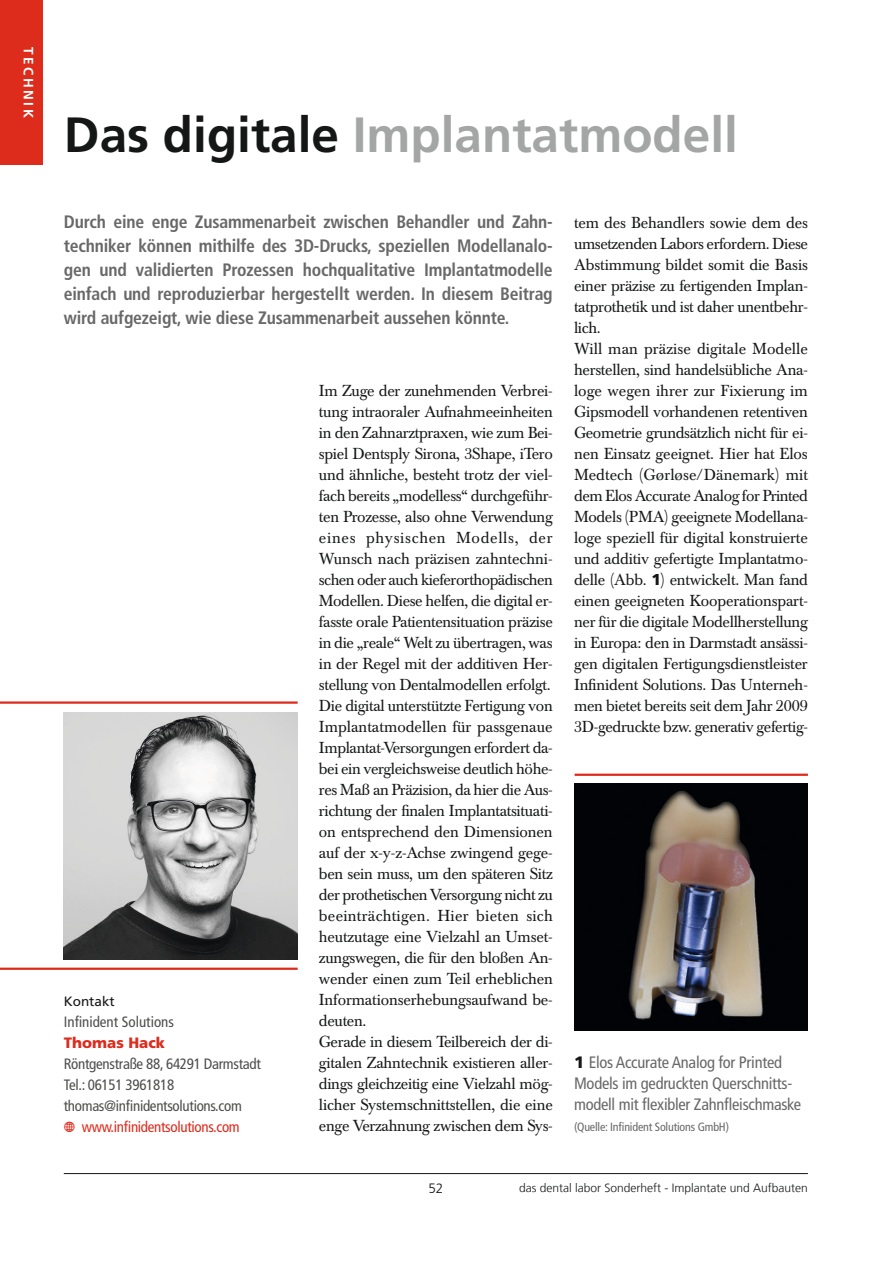
<style>
.page{position:relative;width:893px;height:1263px;background:#fff}
.page>*{position:absolute;margin:0;border:0;box-sizing:border-box;transform-origin:0 0}
.t1{font:700 49.5px "Frutiger LT Std";color:#a4a5a5}
.t2{font:700 condensed 18px/24px "Frutiger LT Std";letter-spacing:-.01em;color:#686868;text-align:justify}
.t3{font:condensed 16.5px/21px "Frutiger LT Std";letter-spacing:-.015em;color:#686868}
.t4{font:15.75px/21px "Baskerville BE";letter-spacing:-.02em;color:#151616}
.t5{font:condensed 15px/21px "Frutiger LT Std";letter-spacing:-.02em;color:#4e4e4d}
.t6{font:condensed 15px "Frutiger LT Std";color:#4e4e4d}
.t7{font:900 15px "Frutiger LT Std";color:#dd2b1c}
.t8{font:700 13.5px "Frutiger LT Std";letter-spacing:.18em;color:#fff}
.t9{font:13.5px "Frutiger LT Std";color:#151616}
.t10{font:300 13.5px "Frutiger LT Com";color:#151616}
.t11{font:300 12px "Frutiger LT Com";color:#151616}
.t12{font:condensed 12px "Frutiger LT Std";letter-spacing:-.015em;color:#686868}
.s1{color:#151616}
.s2{font-family:"Click Bits Icons 1";font-stretch:normal;color:#dd2b1c}
.s3{color:#dd2b1c}
.s4{font-family:"Frutiger";font-weight:900}
.s5{font-family:"Frutiger";font-weight:900;font-stretch:normal;color:#151616}
</style>
<div class="page">
<hr style="left:64px;top:1173px;width:744px;height:1px;background:#151616">
<div style="left:0;top:0;width:43px;height:165px;background:#dd2b1c"></div>
<hr style="left:0;top:968px;width:298px;height:2px;background:#dd2b1c">
<hr style="left:0;top:701px;width:298px;height:3px;background:#dd2b1c">
<img style="left:64px;top:713px;width:234px;height:247px">
<img style="left:574px;top:783px;width:234px;height:247px">
<hr style="left:575px;top:774px;width:233px;height:2px;background:#dd2b1c">
<p class="t8" style="left:37px;top:47px;width:72px;rotate:90deg">TECHNIK</p>
<h1 class="t1" style="left:64px;top:105px;width:675px"><span class="s1">Das digitale</span> Implantatmodell</h1>
<p class="t2" style="left:64px;top:210px;width:490px">Durch eine enge Zusammenarbeit zwischen Behandler und Zahn&shy;techniker können mithilfe des 3D-Drucks, speziellen Modellanalo&shy;gen und validierten Prozessen hochqualitative Implantatmodelle einfach und reproduzierbar hergestellt werden. In diesem Beitrag wird aufgezeigt, wie diese Zusammenarbeit aussehen könnte.</p>
<p class="t9" style="left:64px;top:993px;width:53px">Kontakt</p>
<p class="t6" style="left:64px;top:1013px;width:112px">Infinident Solutions</p>
<p class="t7" style="left:64px;top:1033px;width:103px">Thomas Hack</p>
<p class="t5" style="left:64px;top:1053px;width:199px">Röntgenstraße 88, 64291 Darmstadt<br>Tel.: 06151 3961818 thomas@infinidentsolutions.com<br><span class="s2">%</span> <span class="s3">www.infinidentsolutions.com</span></p>
<p class="t4" style="left:319px;top:381px;width:236px">Im Zuge der zunehmenden Verbrei&shy;tung intraoraler Aufnahmeeinheiten in den Zahnarztpraxen, wie zum Bei&shy;spiel Dentsply Sirona, 3Shape, iTero und ähnliche, besteht trotz der viel&shy;fach bereits „modelless“ durchgeführ&shy;ten Prozesse, also ohne Verwendung eines physischen Modells, der Wunsch nach präzisen zahntechni&shy;schen oder auch kieferorthopädischen Modellen. Diese helfen, die digital er&shy;fasste orale Patientensituation präzise in die „reale“ Welt zu übertragen, was in der Regel mit der additiven Her&shy;stellung von Dentalmodellen erfolgt.<br>Die digital unterstützte Fertigung von Implantatmodellen für passgenaue Implantat-Versorgungen erfordert da&shy;bei ein vergleichsweise deutlich höhe&shy;res Maß an Präzision, da hier die Aus&shy;richtung der finalen Implantatsituati&shy;on entsprechend den Dimensionen auf der x-y-z-Achse zwingend gege&shy;ben sein muss, um den späteren Sitz der prothetischen Versorgung nicht zu beeinträchtigen. Hier bieten sich heutzutage eine Vielzahl an Umset&shy;zungswegen, die für den bloßen An&shy;wender einen zum Teil erheblichen Informationserhebungsaufwand be&shy;deuten.<br>Gerade in diesem Teilbereich der di&shy;gitalen Zahntechnik existieren aller&shy;dings gleichzeitig eine Vielzahl mög&shy;licher Systemschnittstellen, die eine enge Verzahnung zwischen dem Sys-</p>
<p class="t4" style="left:574px;top:213px;width:236px">tem des Behandlers sowie dem des umsetzenden Labors erfordern. Diese Abstimmung bildet somit die Basis einer präzise zu fertigenden Implan&shy;tatprothetik und ist daher unentbehr&shy;lich.<br>Will man präzise digitale Modelle herstellen, sind handelsübliche Ana&shy;loge wegen ihrer zur Fixierung im Gipsmodell vorhandenen retentiven Geometrie grundsätzlich nicht für ei&shy;nen Einsatz geeignet. Hier hat Elos Medtech (Gørløse/Dänemark) mit dem Elos Accurate Analog for Printed Models (PMA) geeignete Modellana&shy;loge speziell für digital konstruierte und additiv gefertigte Implantatmo&shy;delle (Abb. <span class="s4">1</span>) entwickelt. Man fand einen geeigneten Kooperationspart&shy;ner für die digitale Modellherstellung in Europa: den in Darmstadt ansässi&shy;gen digitalen Fertigungsdienstleister Infinident Solutions. Das Unterneh&shy;men bietet bereits seit dem Jahr 2009<br>3D-gedruckte bzw. generativ gefertig-</p>
<p class="t3" style="left:574px;top:1052px;width:229px"><span class="s5">1</span> Elos Accurate Analog for Printed<br>Models im gedruckten Querschnitts&shy;modell mit flexibler Zahnfleischmaske</p>
<p class="t12" style="left:574px;top:1120px;width:156px">(Quelle: Infinident Solutions GmbH)</p>
<p class="t10" style="left:428px;top:1181px;width:17px">52</p>
<p class="t11" style="left:519px;top:1181px;width:290px">das dental labor Sonderheft - Implantate und Aufbauten</p>
</div>
